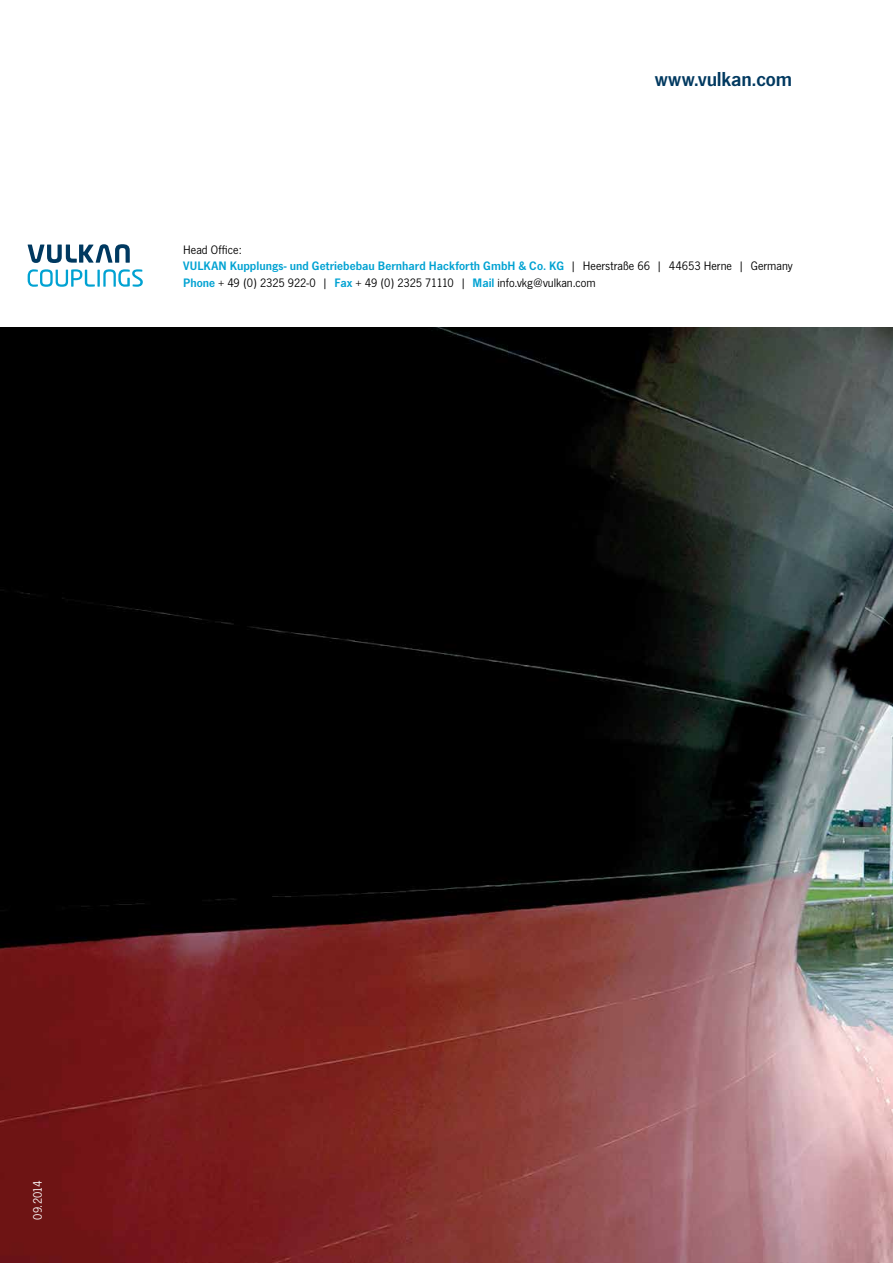
<style>
.page{position:relative;width:893px;height:1263px;background:#fff}
.page>*{position:absolute;margin:0;border:0;box-sizing:border-box;transform-origin:0 0}
.t1{font:600 21px "News Gothic T";letter-spacing:-.005em;color:#003960}
.t2{font:12.75px/16.5px "News Gothic T";letter-spacing:-.005em;color:#000}
.t3{font:12.75px "News Gothic T";letter-spacing:-.025em;color:#fff}
.s1{font-weight:600;color:#00a2d2}
</style>
<div class="page">
<img style="left:0;top:327px;width:893px;height:936px">
<hr style="left:97px;top:270px;width:3px;height:17px;background:#00a2d2">
<svg style="left:28px;top:269px;width:67px;height:18px"></svg>
<svg style="left:103px;top:269px;width:40px;height:18px"></svg>
<svg style="left:28px;top:244px;width:102px;height:19px"></svg>
<h1 class="t1" style="left:655px;top:67px;width:139px">www.vulkan.com</h1>
<p class="t2" style="left:183px;top:241px;width:611px">Head Office:<br><span class="s1">VULKAN Kupplungs- und Getriebebau Bernhard Hackforth GmbH &amp; Co. KG</span> | Heerstraße 66 | 44653 Herne | Germany<br><span class="s1">Phone</span> + 49 (0) 2325 922-0 | <span class="s1">Fax</span> + 49 (0) 2325 71110 | <span class="s1">Mail</span> info.vkg@vulkan.com</p>
<p class="t3" style="left:30px;top:1220px;width:41px;rotate:-90deg">09.2014</p>
</div>
